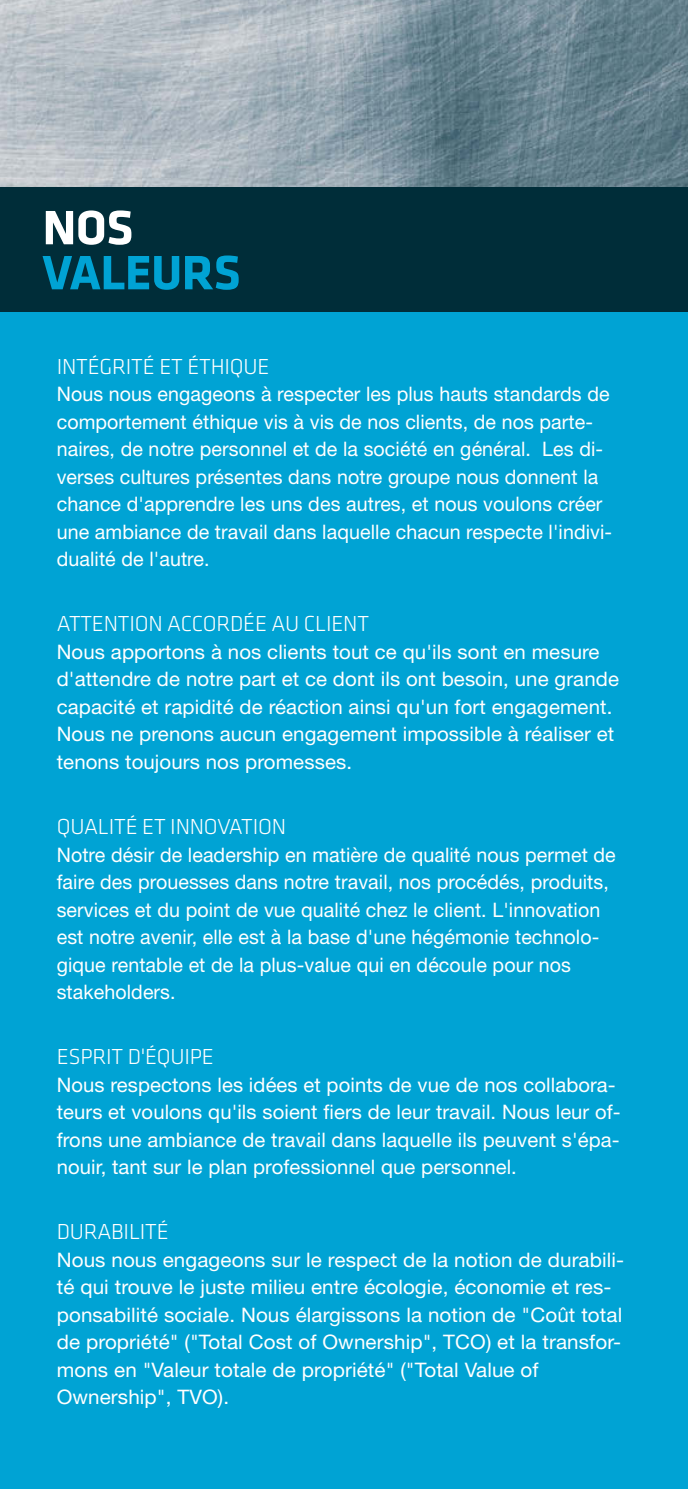
<style>
.page{position:relative;width:688px;height:1489px;background:#fff}
.page>*{position:absolute;margin:0;border:0;box-sizing:border-box;transform-origin:0 0}
.t1{font:700 50px "Gymbdc Klavika Basic";letter-spacing:-.01em;color:#00a3d4}
.t2{font:700 50px "Gymbdc Klavika Basic";color:#fff}
.t3{font:300 22.5px "Tsddbk Klavika Basic";letter-spacing:-.01em;color:#fff}
.t4{font:20px/27.5px "Xpqrgj Helvetica Neue LT Std";letter-spacing:.005em;color:#fff}
</style>
<div class="page">
<img style="left:687px;top:2px;width:1px;height:1485px">
<div style="left:0;top:207px;width:687px;height:1281px;background:#00a3d4"></div>
<img style="left:0;top:0;width:687px;height:188px">
<div style="left:0;top:188px;width:687px;height:124px;background:#002d39"></div>
<h1 class="t2" style="left:43px;top:191px;width:92px">NOS</h1>
<h1 class="t1" style="left:43px;top:236px;width:199px">VALEURS</h1>
<p class="t3" style="left:57px;top:353px;width:214px">INTÉGRITÉ ET ÉTHIQUE</p>
<p class="t4" style="left:57px;top:380px;width:557px">Nous nous engageons à respecter les plus hauts standards de comportement éthique vis à vis de nos clients, de nos parte&shy;naires, de notre personnel et de la société en général. Les di&shy;verses cultures présentes dans notre groupe nous donnent la chance d'apprendre les uns des autres, et nous voulons créer une ambiance de travail dans laquelle chacun respecte l'indivi&shy;dualité de l'autre.</p>
<p class="t3" style="left:57px;top:610px;width:314px">ATTENTION ACCORDÉE AU CLIENT</p>
<p class="t4" style="left:57px;top:637px;width:563px">Nous apportons à nos clients tout ce qu'ils sont en mesure d'attendre de notre part et ce dont ils ont besoin, une grande capacité et rapidité de réaction ainsi qu'un fort engagement.<br>Nous ne prenons aucun engagement impossible à réaliser et tenons toujours nos promesses.</p>
<p class="t3" style="left:57px;top:813px;width:231px">QUALITÉ ET INNOVATION</p>
<p class="t4" style="left:57px;top:840px;width:560px">Notre désir de leadership en matière de qualité nous permet de faire des prouesses dans notre travail, nos procédés, produits, services et du point de vue qualité chez le client. L'innovation est notre avenir, elle est à la base d'une hégémonie technolo&shy;gique rentable et de la plus-value qui en découle pour nos stakeholders.</p>
<p class="t3" style="left:57px;top:1043px;width:159px">ESPRIT D'ÉQUIPE</p>
<p class="t4" style="left:57px;top:1070px;width:565px">Nous respectons les idées et points de vue de nos collabora&shy;teurs et voulons qu'ils soient fiers de leur travail. Nous leur of&shy;frons une ambiance de travail dans laquelle ils peuvent s'épa&shy;nouir, tant sur le plan professionnel que personnel.</p>
<p class="t3" style="left:57px;top:1218px;width:114px">DURABILITÉ</p>
<p class="t4" style="left:57px;top:1245px;width:568px">Nous nous engageons sur le respect de la notion de durabili&shy;té qui trouve le juste milieu entre écologie, économie et res&shy;ponsabilité sociale. Nous élargissons la notion de "Coût total de propriété" ("Total Cost of Ownership", TCO) et la transfor&shy;mons en "Valeur totale de propriété" ("Total Value of Ownership", TVO).</p>
</div>
